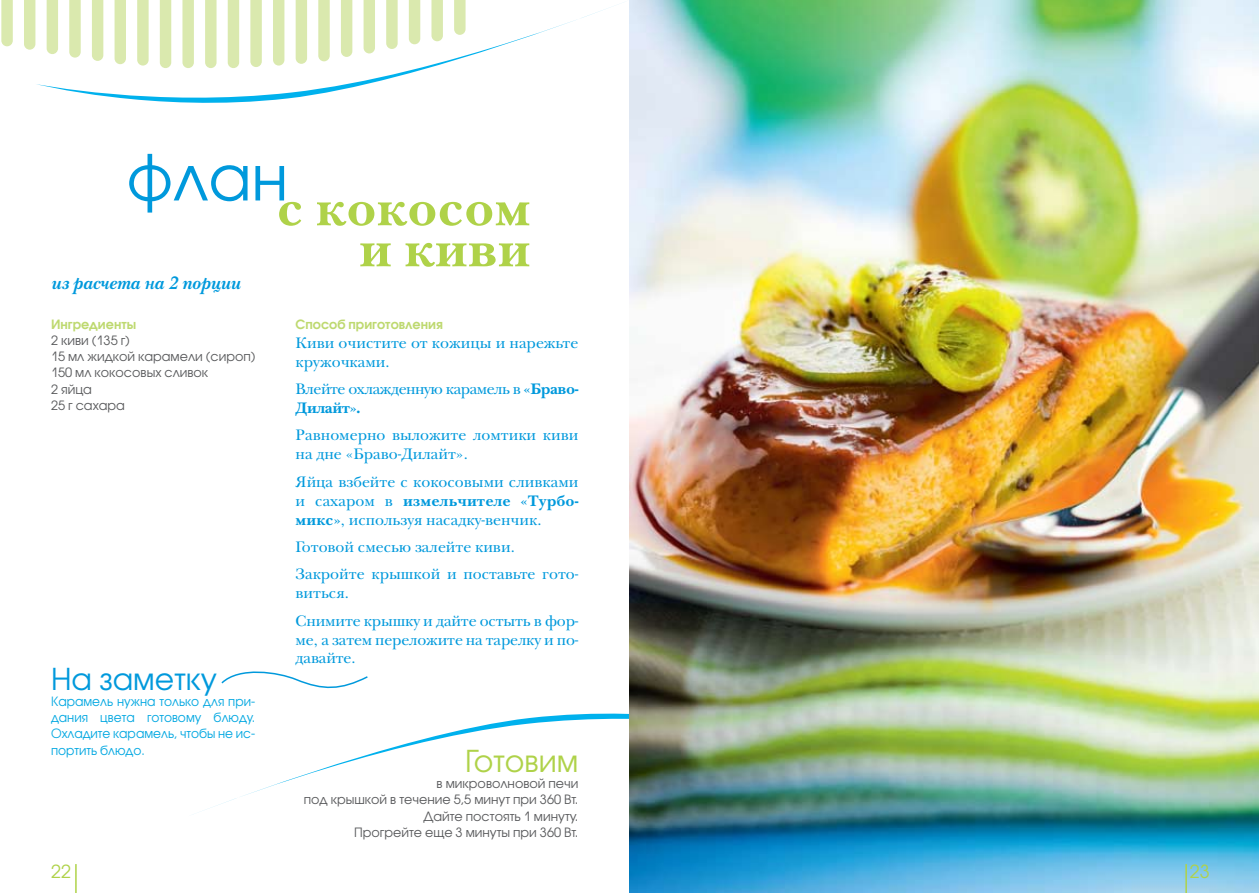
<style>
.page{position:relative;width:1259px;height:893px;background:#fff}
.page>*{position:absolute;margin:0;border:0;box-sizing:border-box;transform-origin:0 0}
.t1{font:700 52.5px "New Baskerville Exp Od C";color:#afd249}
.t2{font:30px "Avant Garde Gothic C";color:#0099dc}
.t3{font:30px "Avant Garde Gothic C";color:#afd249}
.t4{font:italic 700 18.75px "New Baskerville C";color:#0099dc}
.t5{font:18px "Avant Garde Gothic C";color:#afd249}
.t6{font:15.75px/18.9px "New Baskerville C";color:#0099dc}
.t7{font:15.75px/18.9px "New Baskerville C";letter-spacing:-.03em;color:#0099dc}
.t8{font:12.75px/16.2px "Avant Garde Gothic C";color:#58595b;text-align:right}
.t9{font:12.75px/16.2px "Avant Garde Gothic C";color:#00a7e1;text-align:justify;scale:.96 1}
.t10{font:700 12.75px "Avant Garde Gothic C";color:#bed970}
.s1{font-weight:700}
</style>
<div class="page">
<svg style="left:24px;top:0;width:11px;height:50px"></svg>
<svg style="left:1px;top:0;width:12px;height:46px"></svg>
<svg style="left:36px;top:0;width:588px;height:103px"></svg>
<svg style="left:202px;top:713px;width:427px;height:98px"></svg>
<svg style="left:221px;top:671px;width:147px;height:18px"></svg>
<img style="left:629px;top:0;width:630px;height:893px">
<hr style="left:75px;top:864px;width:2px;height:29px;background:#afd249">
<hr style="left:1185px;top:864px;width:2px;height:29px;background:#afd249">
<h1 class="t1" style="left:126px;top:178px;width:405px"><sup>флан</sup>с кокосом</h1>
<p class="t4" style="left:51px;top:273px;width:191px">из расчета на 2 порции</p>
<p class="t10" style="left:51px;top:316px;width:87px">Ингредиенты</p>
<p class="t8" style="left:51px;top:332px;width:206px;text-align:left">2 киви (135 г)<br>15 мл жидкой карамели (сироп)<br>150 мл кокосовых сливок<br>2 яйца<br>25 г сахара</p>
<h2 class="t2" style="left:51px;top:661px;width:167px">На заметку</h2>
<p class="t9" style="left:51px;top:693px;width:214px">Карамель нужна только для при&shy;дания цвета готовому блюду.<br>Охладите карамель, чтобы не ис&shy;портить блюдо.</p>
<p class="t5" style="left:51px;top:861px;width:21px">22</p>
<h1 class="t1" style="left:359px;top:219px;width:173px">и киви</h1>
<p class="t10" style="left:296px;top:316px;width:149px">Способ приготовления</p>
<p class="t6" style="left:296px;top:333px;width:284px">Киви очистите от кожицы и нарежьте кружочками.</p>
<p class="t7" style="left:296px;top:380px;width:284px">Влейте охлажденную карамель в <span class="s1">«Браво-<br>Дилайт».</span></p>
<p class="t6" style="left:296px;top:426px;width:284px">Равномерно выложите ломтики киви на дне «Браво-Дилайт».</p>
<p class="t6" style="left:296px;top:472px;width:284px;text-align:justify">Яйца взбейте с кокосовыми сливками и сахаром в <span class="s1">измельчителе «Турбо&shy;микс»</span>, используя насадку-венчик.</p>
<p class="t6" style="left:296px;top:533px;width:284px;line-height:27.5px">Готовой смесью залейте киви.<br>Закройте крышкой и поставьте гото-</p>
<p class="t6" style="left:296px;top:579px;width:284px;line-height:27.5px">виться.<br>Снимите крышку и дайте остыть в фор-</p>
<p class="t6" style="left:296px;top:630px;width:284px">ме, а затем переложите на тарелку и по&shy;давайте.</p>
<h2 class="t3" style="left:465px;top:743px;width:115px">Готовим</h2>
<p class="t8" style="left:304px;top:775px;width:276px">в микроволновой печи<br>под крышкой в течение 5,5 минут при 360 Вт.<br>Дайте постоять 1 минуту.<br>Прогрейте еще 3 минуты при 360 Вт.</p>
<p class="t5" style="left:1189px;top:861px;width:21px">23</p>
</div>
